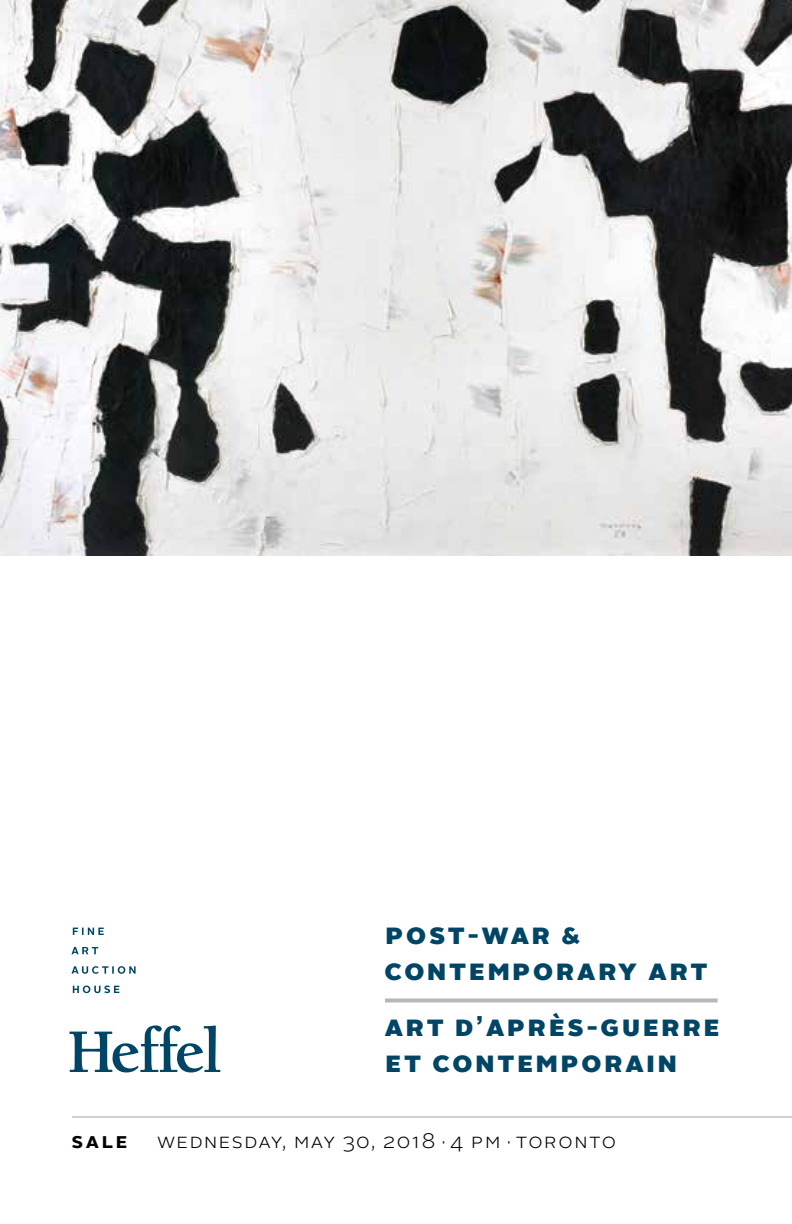
<style>
.page{position:relative;width:792px;height:1224px;background:#fff}
.page>*{position:absolute;margin:0;border:0;box-sizing:border-box;transform-origin:0 0}
.t1{font:900 28.4px/36px "Alright Sans";letter-spacing:.1em;color:#004565}
.t2{font:300 21px "Alright Sans";letter-spacing:.07em;color:#000}
.t3{font:700 21px "Alright Sans";color:#000}
.s1{font-weight:700}
</style>
<div class="page">
<svg style="left:73px;top:986px;width:46px;height:7px"></svg>
<svg style="left:72px;top:966px;width:64px;height:8px"></svg>
<svg style="left:72px;top:947px;width:26px;height:7px"></svg>
<svg style="left:73px;top:928px;width:31px;height:7px"></svg>
<svg style="left:69px;top:1025px;width:151px;height:47px"></svg>
<hr style="left:72px;top:1116px;width:720px;height:2px;background:#a1a5aa">
<svg style="left:385px;top:998px;width:333px;height:4px"></svg>
<img style="left:0;top:0;width:792px;height:555px">
<p class="t1" style="left:384px;top:917px;width:325px">post<span class="s1">-</span>war &amp; contemporary art</p>
<p class="t1" style="left:385px;top:1009px;width:336px">art d<span class="s1">’</span>Après<span class="s1">-</span>guerre et COntemporain</p>
<p class="t3" style="left:72px;top:1125px;width:57px">Sale</p>
<p class="t2" style="left:157px;top:1126px;width:461px">wednesday, May 30, 2018 · 4 Pm · Toronto</p>
</div>
